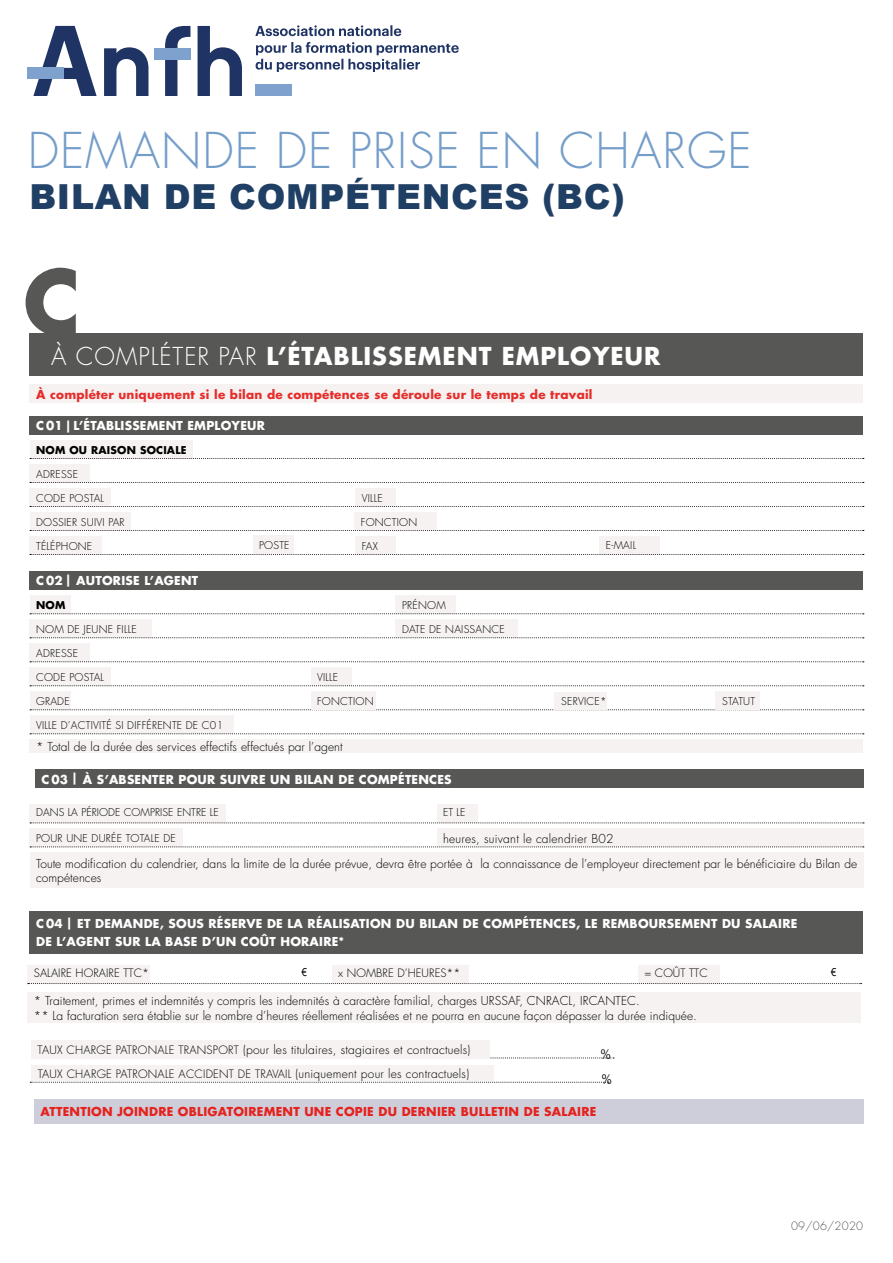
<style>
.page{position:relative;width:893px;height:1263px;background:#fff}
.page>*{position:absolute;margin:0;border:0;box-sizing:border-box;transform-origin:0 0}
.t1{font:700 87px "Futura Std";color:#575756}
.t2{font:300 48px "Futura Std";letter-spacing:.02em;color:#749dc9}
.t3{font:900 34.5px "Arial";letter-spacing:.02em;color:#203f64}
.t4{font:700 24px "Futura Std";letter-spacing:.04em;color:#fff}
.t5{font:300 13.5px/24.6px "Futura BT";color:#000}
.t6{font:300 12px/13.5px "Futura Std";letter-spacing:.005em;color:#000}
.t7{font:700 12px/18px "Futura Std";letter-spacing:.02em;color:#fff}
.t8{font:700 12px "Futura Std";letter-spacing:.02em;color:#e62d2b}
.t9{font:700 12px "Futura Std";letter-spacing:.02em;color:#e5231e}
.t10{font:300 11.25px "Futura Std";letter-spacing:.005em;color:#000}
.t11{font:300 11.25px "Futura Std";letter-spacing:.02em;color:#575756}
.t12{font:11.25px "Arial Narrow";color:#000}
.t13{font:300 10.5px "Futura Std";letter-spacing:.02em;color:#000}
.t14{font:700 10.5px "Futura Std";letter-spacing:.02em;color:#000}
.s1{font-weight:300}
.s2{font-size:11.25px}
.s3{font-size:12px}
</style>
<div class="page">
<svg style="left:104px;top:47px;width:44px;height:49px"></svg>
<svg style="left:198px;top:26px;width:44px;height:70px"></svg>
<svg style="left:33px;top:26px;width:64px;height:70px"></svg>
<svg style="left:165px;top:26px;width:25px;height:70px"></svg>
<div style="left:256px;top:85px;width:36px;height:11px;background:#7ea1cd"></div>
<div style="left:27px;top:68px;width:37px;height:11px;background:#7ea1cd"></div>
<svg style="left:256px;top:42px;width:203px;height:30px"></svg>
<svg style="left:255px;top:25px;width:146px;height:11px"></svg>
<div style="left:154px;top:48px;width:36px;height:11px;background:#7ea1cd"></div>
<div style="left:30px;top:334px;width:833px;height:42px;background:#575756"></div>
<div style="left:30px;top:416px;width:833px;height:18px;background:#575756"></div>
<div style="left:30px;top:571px;width:833px;height:18px;background:#575756"></div>
<div style="left:35px;top:770px;width:828px;height:18px;background:#575756"></div>
<div style="left:30px;top:911px;width:833px;height:42px;background:#575756"></div>
<div style="left:30px;top:440px;width:163px;height:18px;background:#f5f2f1"></div>
<div style="left:30px;top:805px;width:196px;height:18px;background:#f5f2f1"></div>
<div style="left:437px;top:805px;width:40px;height:18px;background:#f5f2f1"></div>
<div style="left:30px;top:853px;width:833px;height:35px;background:#f5f2f1"></div>
<div style="left:30px;top:691px;width:40px;height:18px;background:#f5f2f1"></div>
<div style="left:30px;top:715px;width:203px;height:18px;background:#f5f2f1"></div>
<div style="left:30px;top:464px;width:60px;height:18px;background:#f5f2f1"></div>
<div style="left:30px;top:488px;width:81px;height:18px;background:#f5f2f1"></div>
<div style="left:30px;top:512px;width:101px;height:18px;background:#f5f2f1"></div>
<div style="left:30px;top:536px;width:72px;height:19px;background:#f5f2f1"></div>
<div style="left:355px;top:536px;width:41px;height:18px;background:#f5f2f1"></div>
<div style="left:253px;top:536px;width:40px;height:18px;background:#f5f2f1"></div>
<div style="left:600px;top:536px;width:60px;height:18px;background:#f5f2f1"></div>
<div style="left:355px;top:488px;width:41px;height:18px;background:#f5f2f1"></div>
<svg style="left:30px;top:458px;width:834px;height:1px"></svg>
<svg style="left:30px;top:709px;width:834px;height:1px"></svg>
<svg style="left:30px;top:733px;width:834px;height:1px"></svg>
<svg style="left:30px;top:482px;width:834px;height:1px"></svg>
<svg style="left:30px;top:506px;width:834px;height:1px"></svg>
<svg style="left:30px;top:530px;width:834px;height:1px"></svg>
<svg style="left:30px;top:554px;width:834px;height:1px"></svg>
<div style="left:30px;top:595px;width:40px;height:18px;background:#f5f2f1"></div>
<div style="left:396px;top:595px;width:60px;height:18px;background:#f5f2f1"></div>
<div style="left:30px;top:829px;width:153px;height:18px;background:#f5f2f1"></div>
<div style="left:437px;top:829px;width:426px;height:18px;background:#f5f2f1"></div>
<div style="left:30px;top:619px;width:122px;height:18px;background:#f5f2f1"></div>
<div style="left:396px;top:619px;width:122px;height:18px;background:#f5f2f1"></div>
<div style="left:30px;top:643px;width:60px;height:18px;background:#f5f2f1"></div>
<div style="left:311px;top:691px;width:64px;height:18px;background:#f5f2f1"></div>
<div style="left:555px;top:692px;width:52px;height:17px;background:#f5f2f1"></div>
<div style="left:30px;top:667px;width:81px;height:18px;background:#f5f2f1"></div>
<div style="left:311px;top:667px;width:40px;height:18px;background:#f5f2f1"></div>
<svg style="left:30px;top:613px;width:834px;height:1px"></svg>
<svg style="left:30px;top:847px;width:834px;height:1px"></svg>
<svg style="left:30px;top:823px;width:834px;height:1px"></svg>
<svg style="left:30px;top:637px;width:834px;height:1px"></svg>
<svg style="left:30px;top:661px;width:834px;height:1px"></svg>
<svg style="left:30px;top:685px;width:834px;height:1px"></svg>
<div style="left:354px;top:512px;width:83px;height:18px;background:#f5f2f1"></div>
<div style="left:716px;top:691px;width:44px;height:18px;background:#f5f2f1"></div>
<div style="left:30px;top:739px;width:833px;height:14px;background:#f5f2f1"></div>
<div style="left:30px;top:385px;width:833px;height:18px;background:#f5f2f1"></div>
<svg style="left:32px;top:1058px;width:582px;height:1px"></svg>
<div style="left:31px;top:1040px;width:459px;height:18px;background:#f5f2f1"></div>
<svg style="left:30px;top:1082px;width:579px;height:1px"></svg>
<div style="left:31px;top:1065px;width:462px;height:16px;background:#f5f2f1"></div>
<div style="left:34px;top:1099px;width:829px;height:25px;background:#cecedb"></div>
<div style="left:27px;top:965px;width:123px;height:18px;background:#f5f2f1"></div>
<div style="left:332px;top:965px;width:137px;height:19px;background:#f5f2f1"></div>
<div style="left:638px;top:965px;width:81px;height:18px;background:#f5f2f1"></div>
<div style="left:27px;top:992px;width:834px;height:30px;background:#f5f2f1"></div>
<svg style="left:28px;top:983px;width:834px;height:1px"></svg>
<h2 class="t2" style="left:28px;top:121px;width:726px">DEMANDE DE PRISE EN CHARGE</h2>
<h3 class="t3" style="left:29px;top:171px;width:597px">BILAN DE COMPÉTENCES (BC)</h3>
<h1 class="t1" style="left:23px;top:244px;width:59px">C</h1>
<h3 class="t4" style="left:51px;top:340px;width:611px"><span class="s1">À COMPLÉTER PAR</span> L’ÉTABLISSEMENT EMPLOYEUR</h3>
<p class="t8" style="left:36px;top:386px;width:558px">À compléter uniquement si le bilan de compétences se déroule sur le temps de travail</p>
<p class="t7" style="left:36px;top:416px;width:230px">C01| L’ÉTABLISSEMENT EMPLOYEUR</p>
<p class="t14" style="left:36px;top:443px;width:152px">NOM OU RAISON SOCIALE</p>
<p class="t13" style="left:36px;top:467px;width:44px">ADRESSE</p>
<p class="t13" style="left:36px;top:491px;width:69px">CODE POSTAL</p>
<p class="t13" style="left:36px;top:515px;width:90px">DOSSIER SUIVI PAR</p>
<p class="t13" style="left:36px;top:540px;width:58px">TÉLÉPHONE</p>
<p class="t13" style="left:259px;top:539px;width:32px">POSTE</p>
<p class="t13" style="left:362px;top:540px;width:18px">FAX</p>
<p class="t13" style="left:606px;top:539px;width:32px">E-MAIL</p>
<p class="t13" style="left:362px;top:491px;width:23px">VILLE</p>
<p class="t13" style="left:361px;top:515px;width:58px">FONCTION</p>
<p class="t7" style="left:36px;top:572px;width:164px">C02| AUTORISE L’AGENT</p>
<p class="t14" style="left:36px;top:598px;width:31px">NOM</p>
<p class="t13" style="left:402px;top:599px;width:45px">PRÉNOM</p>
<p class="t13" style="left:36px;top:623px;width:102px">NOM DE JEUNE FILLE</p>
<p class="t13" style="left:402px;top:623px;width:104px">DATE DE NAISSANCE</p>
<p class="t13" style="left:36px;top:647px;width:44px">ADRESSE</p>
<p class="t13" style="left:317px;top:695px;width:58px">FONCTION</p>
<p class="t13" style="left:561px;top:695px;width:47px">SERVICE*</p>
<p class="t13" style="left:36px;top:671px;width:69px">CODE POSTAL</p>
<p class="t13" style="left:317px;top:670px;width:23px">VILLE</p>
<p class="t13" style="left:36px;top:695px;width:35px">GRADE</p>
<p class="t13" style="left:36px;top:719px;width:189px">VILLE D’ACTIVITÉ SI DIFFÉRENTE DE C01</p>
<p class="t6" style="left:36px;top:740px;width:308px">* Total de la durée des services effectifs effectués par l’agent</p>
<p class="t7" style="left:42px;top:770px;width:412px">C03 | À S’ABSENTER POUR SUIVRE UN BILAN DE COMPÉTENCES</p>
<p class="t13" style="left:36px;top:806px;width:184px">DANS LA PÉRIODE COMPRISE ENTRE LE</p>
<p class="t13" style="left:443px;top:805px;width:24px">ET LE</p>
<p class="t13" style="left:36px;top:832px;width:141px">POUR UNE DURÉE TOTALE DE</p>
<p class="t6" style="left:443px;top:832px;width:172px">heures, suivant le calendrier B02</p>
<p class="t13" style="left:722px;top:694px;width:34px">STATUT</p>
<p class="t6" style="left:36px;top:858px;width:823px">Toute modification du calendrier, dans la limite de la durée prévue, devra être portée à la connaissance de l’employeur directement par le bénéficiaire du Bilan de compétences</p>
<p class="t7" style="left:36px;top:915px;width:763px">C04 | ET DEMANDE, SOUS RÉSERVE DE LA RÉALISATION DU BILAN DE COMPÉTENCES, LE REMBOURSEMENT DU SALAIRE<br>DE L’AGENT SUR LA BASE D’UN COÛT HORAIRE*</p>
<p class="t10" style="left:34px;top:966px;width:117px">SALAIRE HORAIRE TTC*</p>
<p class="t10" style="left:338px;top:966px;width:124px">x NOMBRE D’HEURES**</p>
<p class="t10" style="left:644px;top:966px;width:65px">= COÛT TTC</p>
<p class="t6" style="left:34px;top:993px;width:665px;line-height:15px">* Traitement, primes et indemnités y compris les indemnités à caractère familial, charges URSSAF, CNRACL, IRCANTEC.<br>** La facturation sera établie sur le nombre d’heures réellement réalisées et ne pourra en aucune façon dépasser la durée indiquée.</p>
<p class="t12" style="left:302px;top:964px;width:7px">€</p>
<p class="t12" style="left:831px;top:964px;width:7px">€</p>
<p class="t6" style="left:38px;top:1043px;width:434px"><span class="s2">TAUX CHARGE PATRONALE TRANSPORT</span> (pour les titulaires, stagiaires et contractuels)</p>
<p class="t10" style="left:38px;top:1067px;width:433px">TAUX CHARGE PATRONALE ACCIDENT DE TRAVAIL <span class="s3">(uniquement pour les contractuels)</span></p>
<p class="t5" style="left:601px;top:1042px;width:13px">% %</p>
<p class="t9" style="left:41px;top:1104px;width:557px">ATTENTION JOINDRE OBLIGATOIREMENT UNE COPIE DU DERNIER BULLETIN DE SALAIRE</p>
<p class="t11" style="left:791px;top:1219px;width:74px">09/06/2020</p>
</div>
